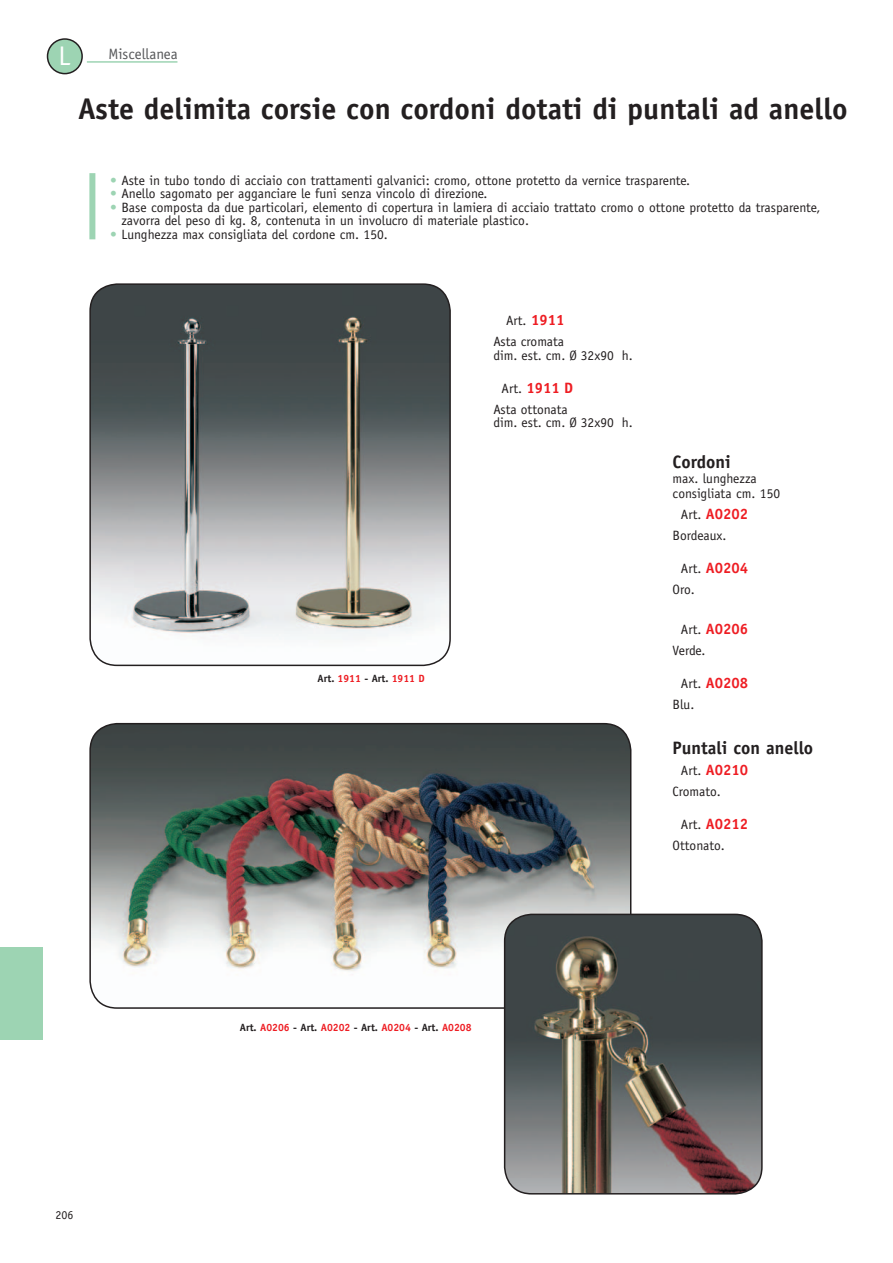
<style>
.page{position:relative;width:893px;height:1263px;background:#fff}
.page>*{position:absolute;margin:0;border:0;box-sizing:border-box;transform-origin:0 0}
.Normale{font:700 30px "Officina Sans";color:#231f20}
.Normale-2{font:27px "Officina Sans";color:#fff}
.Normale-3{font:700 18px "Officina Sans";color:#231f20}
.t1{font:700 15px "Officina Sans";color:#ee1d23}
.Normale-4{font:15px "Officina Sans";color:#57585a}
.Normale-5{font:13.5px/13.5px "Officina Sans";color:#231f20}
.Descrizione{font:13.5px "Officina Sans";color:#231f20}
.Normale-6{font:12px "Officina Sans";color:#231f20}
.Normale-7{font:700 10.5px "Officina Sans";color:#ee1d23}
.Normale-8{font:700 10.5px "Officina Sans";color:#231f20}
.s1{color:#9dd4b3}
.s2{color:#ee1d23}
.s3{font-weight:700;font-size:15px;color:#ee1d23}
.s4{font-weight:400;font-size:13.5px;color:#231f20}
.s5{color:#231f20}
</style>
<div class="page">
<div style="left:48px;top:39px;width:34px;height:35px;background:#9dd4b3;border-radius:50%"></div>
<div style="left:47px;top:38px;width:36px;height:36px;border:2px solid #231f20;border-radius:50%"></div>
<hr style="left:87px;top:61px;width:90px;height:2px;background:#9dd4b3">
<div style="left:89px;top:173px;width:6px;height:66px;background:#9dd4b3"></div>
<img style="left:90px;top:284px;width:360px;height:381px;border-radius:27px">
<div style="left:89px;top:283px;width:362px;height:383px;border:2px solid #231f20;border-radius:27px"></div>
<div style="left:0;top:947px;width:43px;height:93px;background:#9dd4b3"></div>
<img style="left:90px;top:724px;width:541px;height:284px;border-radius:27px">
<div style="left:89px;top:723px;width:542px;height:286px;border:2px solid #231f20;border-radius:27px"></div>
<img style="left:505px;top:914px;width:257px;height:280px;border-radius:27px">
<div style="left:504px;top:914px;width:259px;height:280px;border:2px solid #231f20;border-radius:27px"></div>
<p class="Normale-2" style="left:58px;top:40px;width:13px">L</p>
<p class="Normale-4" style="left:108px;top:45px;width:71px">Miscellanea</p>
<p class="Normale" style="left:78px;top:90px;width:771px">Aste delimita corsie con cordoni dotati di puntali ad anello</p>
<p class="Normale-5" style="left:110px;top:173px;width:581px"><span class="s1">•</span> Aste in tubo tondo di acciaio con trattamenti galvanici: cromo, ottone protetto da vernice trasparente.</p>
<p class="Normale-5" style="left:110px;top:187px;width:379px"><span class="s1">•</span> Anello sagomato per agganciare le funi senza vincolo di direzione.</p>
<p class="Normale-5" style="left:121px;top:200px;width:701px;text-indent:-11px"><span class="s1">•</span> Base composta da due particolari, elemento di copertura in lamiera di acciaio trattato cromo o ottone protetto da trasparente, zavorra del peso di kg. 8, contenuta in un involucro di materiale plastico.</p>
<p class="Normale-5" style="left:110px;top:227px;width:279px"><span class="s1">•</span> Lunghezza max consigliata del cordone cm. 150.</p>
<p class="Normale-6" style="left:56px;top:1208px;width:19px">206</p>
<p class="Normale-8" style="left:318px;top:672px;width:109px">Art. <span class="s2">1911</span> - Art. <span class="s2">1911 D</span></p>
<p class="Normale-5" style="left:506px;top:314px;width:60px">Art. <span class="s3">1911</span></p>
<p class="Descrizione" style="left:493px;top:334px;width:72px">Asta cromata</p>
<p class="Descrizione" style="left:493px;top:347px;width:141px">dim. est. cm. Ø 32x90 h.</p>
<p class="t1" style="left:502px;top:378px;width:73px"><span class="s4">Art.</span> 1911 D</p>
<p class="Descrizione" style="left:493px;top:401px;width:76px">Asta ottonata</p>
<p class="Descrizione" style="left:493px;top:415px;width:141px">dim. est. cm. Ø 32x90 h.</p>
<p class="Normale-3" style="left:673px;top:451px;width:60px">Cordoni</p>
<p class="Normale-5" style="left:673px;top:472px;width:86px">max. lunghezza</p>
<p class="Normale-5" style="left:673px;top:487px;width:109px">consigliata cm. 150</p>
<p class="t1" style="left:681px;top:505px;width:69px"><span class="s4">Art.</span> A0202</p>
<p class="Descrizione" style="left:673px;top:528px;width:56px">Bordeaux.</p>
<p class="t1" style="left:681px;top:559px;width:69px"><span class="s4">Art.</span> A0204</p>
<p class="Descrizione" style="left:673px;top:582px;width:24px">Oro.</p>
<p class="t1" style="left:681px;top:619px;width:69px"><span class="s4">Art.</span> A0206</p>
<p class="Descrizione" style="left:673px;top:642px;width:34px">Verde.</p>
<p class="t1" style="left:681px;top:673px;width:69px"><span class="s4">Art.</span> A0208</p>
<p class="Descrizione" style="left:673px;top:696px;width:23px">Blu.</p>
<p class="Normale-3" style="left:673px;top:736px;width:142px">Puntali con anello</p>
<p class="t1" style="left:681px;top:760px;width:69px"><span class="s4">Art.</span> A0210</p>
<p class="Descrizione" style="left:673px;top:783px;width:50px">Cromato.</p>
<p class="t1" style="left:681px;top:814px;width:69px"><span class="s4">Art.</span> A0212</p>
<p class="Descrizione" style="left:673px;top:837px;width:54px">Ottonato.</p>
<p class="Normale-7" style="left:240px;top:1021px;width:233px"><span class="s5">Art.</span> A0206 <span class="s5">- Art.</span> A0202 <span class="s5">- Art.</span> A0204 <span class="s5">- Art.</span> A0208</p>
</div>
